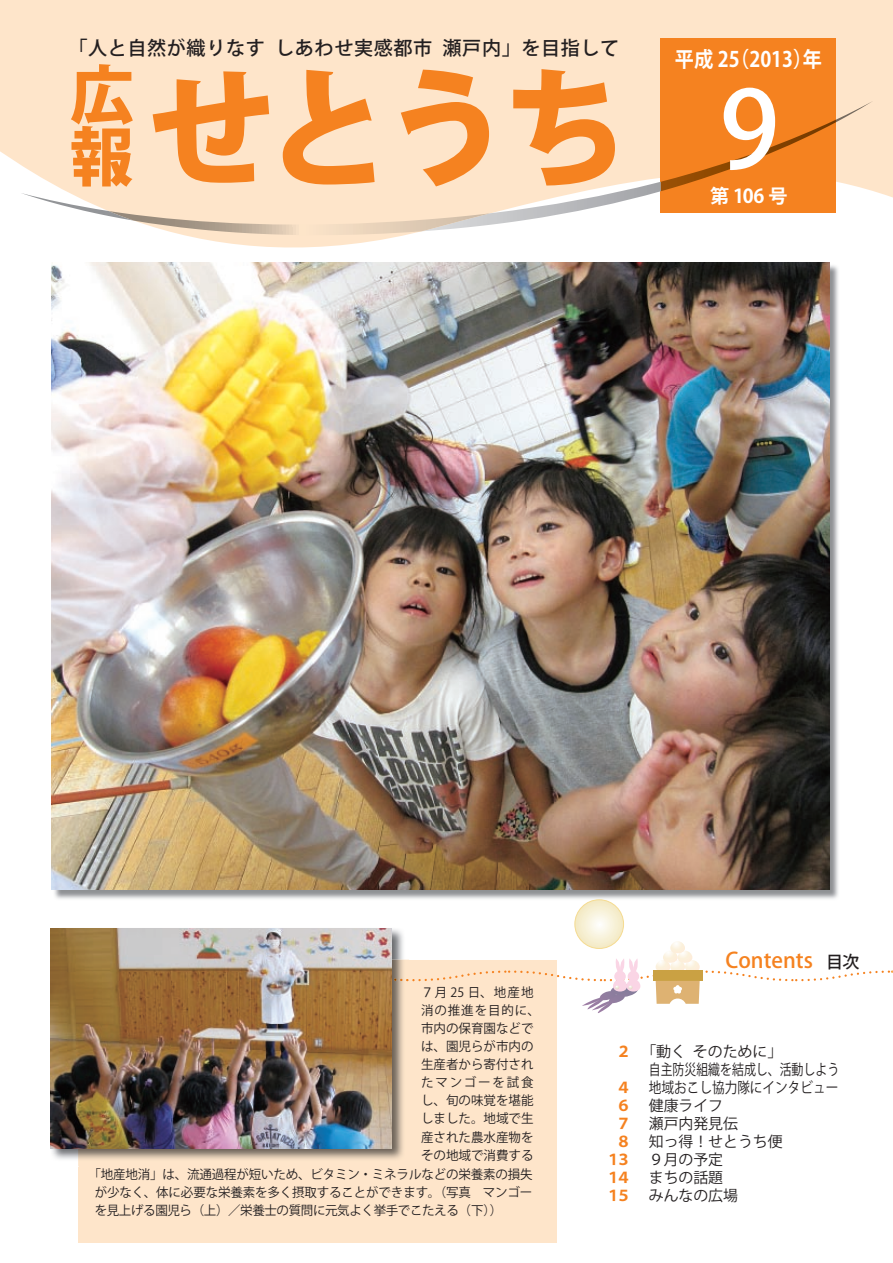
<style>
.page{position:relative;width:893px;height:1263px;background:#fff}
.page>*{position:absolute;margin:0;border:0;box-sizing:border-box;transform-origin:0 0}
.t1{font:800 127.5px "Koz Go Pro";color:#f58220}
.t2{font:500 106.35px "Koz Go Pro";color:#fff}
.t3{font:800 63.75px/61.8px "Koz Go Pro";color:#f58220}
.t4{font:700 21.3px "Koz Go Pro";color:#fff;scale:.9 1}
.t5{font:500 21.3px "Koz Go Pro";color:#f58220}
.t6{font:500 19.2px "Koz Go Pro";letter-spacing:.03em;color:#231f20}
.t7{font:700 19.2px "Koz Go Pro";color:#fff}
.t8{font:500 16.95px "Koz Go Pro";color:#231f20}
.t9{font:14.85px/18px "Koz Go Pro";color:#231f20}
.t10{font:700 14.85px/18px "Koz Go Pro";color:#f58220;text-align:right}
.t11{font:12.75px/18.1px "Koz Go Pro";color:#231f20;text-align:justify}
</style>
<div class="page">
<div style="left:78px;top:960px;width:479px;height:282px;background:#fee5ca"></div>
<svg style="left:0;top:0;width:893px;height:264px;fill:#fee5ca"></svg>
<div style="left:661px;top:38px;width:175px;height:175px;background:#f58220"></div>
<svg style="left:134px;top:221px;width:100px;height:11px"></svg>
<svg style="left:421px;top:101px;width:452px;height:130px"></svg>
<img style="left:54px;top:264px;width:784px;height:641px">
<img style="left:51px;top:263px;width:778px;height:627px">
<img style="left:50px;top:974px;width:28px;height:185px">
<img style="left:78px;top:1013px;width:325px;height:146px">
<img style="left:51px;top:928px;width:341px;height:220px">
<svg style="left:575px;top:900px;width:49px;height:48px"></svg>
<div style="left:574px;top:899px;width:50px;height:50px;border:1px solid #f5db91;border-radius:50%"></div>
<svg style="left:317px;top:941px;width:576px;height:72px"></svg>
<h3 class="t6" style="left:68px;top:36px;width:198px">「人と自然が織りなす</h3>
<h3 class="t6" style="left:275px;top:36px;width:159px">しあわせ実感都市</h3>
<h3 class="t6" style="left:443px;top:36px;width:178px">瀬戸内」を目指して</h3>
<h3 class="t3" style="left:70px;top:69px;width:64px">広報</h3>
<h1 class="t1" style="left:147px;top:46px;width:483px">せとうち</h1>
<h3 class="t4" style="left:675px;top:45px;width:165px">平成 （2 5 2013 年）</h3>
<h2 class="t2" style="left:719px;top:62px;width:61px">9</h2>
<h3 class="t7" style="left:710px;top:184px;width:79px">第 106 号</h3>
<p class="t11" style="left:421px;top:983px;width:120px;text-align:left">７月 25 日、地産地消の推進を目的に、市内の保育園などでは、園児らが市内の生産者から寄付されたマンゴーを試食し、旬の味覚を堪能しました。地域で生産された農水産物をその地域で消費する</p>
<p class="t11" style="left:95px;top:1165px;width:439px;text-indent:-6px">「地産地消」は、流通過程が短いため、ビタミン・ミネラルなどの栄養素の損失が少なく、体に必要な栄養素を多く摂取することができます。（写真　マンゴーを見上げる園児ら（上）／栄養士の質問に元気よく挙手でこたえる（下 ((</p>
<h3 class="t5" style="left:725px;top:947px;width:89px">Contents</h3>
<h3 class="t8" style="left:826px;top:950px;width:35px">目次</h3>
<p class="t10" style="left:616px;top:1043px;width:16px">２</p>
<p class="t10" style="left:606px;top:1079px;width:27px">４<br>６<br>７<br>８<br>１３<br>１４<br>１５</p>
<p class="t9" style="left:649px;top:1042px;width:192px;text-indent:-7px">「動く<br>自主防災組織を結成し、活動しよう地域おこし協力隊にインタビュー健康ライフ<br>瀬戸内発見伝<br>知っ得！せとうち便<br>９月の予定<br>まちの話題<br>みんなの広場</p>
<p class="t9" style="left:693px;top:1042px;width:91px">そのために「</p>
</div>
